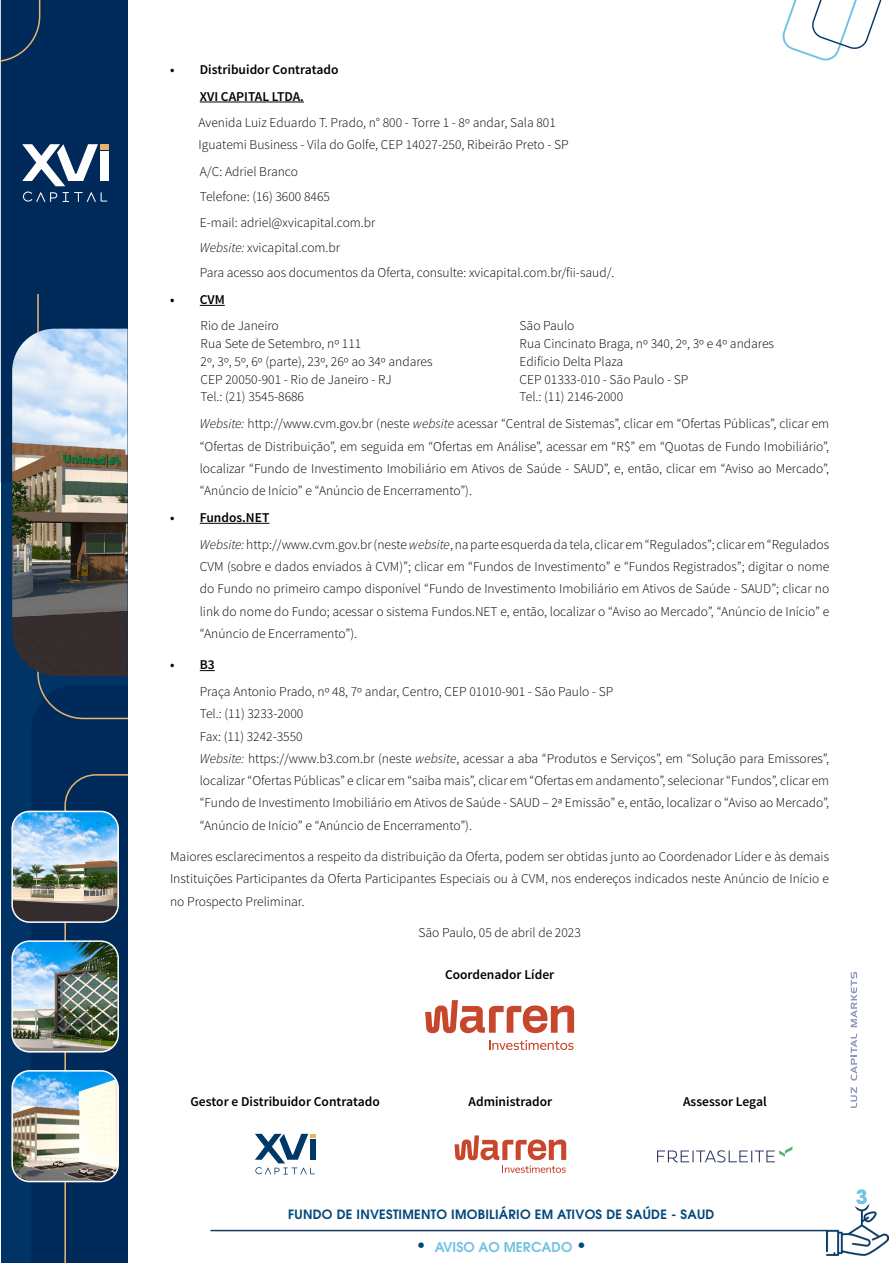
<style>
.page{position:relative;width:893px;height:1263px;background:#fff}
.page>*{position:absolute;margin:0;border:0;box-sizing:border-box;transform-origin:0 0}
.t1{font:700 19.5px "ITC Avant Garde Pro";color:#72c2e2}
.t2{font:300 13.5px/22.4px "Source Sans Pro";color:#000}
.t3{font:600 13.5px/26.7px "Source Sans Pro";color:#000;text-align:center}
.t4{font:600 13.5px "ITC Avant Garde Pro";color:#72c2e2}
.t5{font:600 12.75px "ITC Avant Garde Pro";letter-spacing:.02em;color:#00487c}
.s1{font-style:italic}
.s2{font-weight:600}
.s3{font-size:18px;color:#00487c}
</style>
<div class="page">
<hr style="left:210px;top:1230px;width:617px;height:1px;background:#183963">
<img style="left:827px;top:1203px;width:61px;height:52px">
<div style="left:852px;top:1189px;width:18px;height:19px;background:#fff;border-radius:50%"></div>
<svg style="left:782px;top:0;width:100px;height:61px"></svg>
<div style="left:1px;top:0;width:127px;height:1263px;background:#036"></div>
<div style="left:1px;top:0;width:127px;height:482px;background:#002a59"></div>
<div style="left:31px;top:712px;width:97px;height:551px;background:#002a59"></div>
<div style="left:64px;top:773px;width:64px;height:490px;background:#002a59"></div>
<div style="left:36px;top:53px;width:92px;height:667px;background:#002a59"></div>
<svg style="left:1px;top:0;width:40px;height:63px"></svg>
<img style="left:14px;top:811px;width:104px;height:111px">
<div style="left:11px;top:811px;width:108px;height:112px;border:2px solid #fff;border-radius:17px"></div>
<img style="left:14px;top:941px;width:104px;height:111px">
<div style="left:11px;top:940px;width:108px;height:112px;border:2px solid #fff;border-radius:17px"></div>
<img style="left:14px;top:1071px;width:104px;height:110px">
<div style="left:11px;top:1070px;width:108px;height:112px;border:2px solid #fff;border-radius:17px"></div>
<img style="left:12px;top:329px;width:116px;height:347px">
<svg style="left:22px;top:144px;width:76px;height:42px"></svg>
<div style="left:100px;top:152px;width:8px;height:29px;background:#fff"></div>
<div style="left:100px;top:144px;width:8px;height:6px;background:#e6b369"></div>
<svg style="left:23px;top:192px;width:34px;height:10px"></svg>
<svg style="left:63px;top:192px;width:44px;height:10px"></svg>
<hr style="left:200px;top:102px;width:104px;height:1px;background:#000">
<svg style="left:200px;top:305px;width:25px;height:1px"></svg>
<hr style="left:200px;top:523px;width:69px;height:1px;background:#000">
<svg style="left:200px;top:670px;width:15px;height:1px"></svg>
<svg style="left:489px;top:1040px;width:84px;height:10px"></svg>
<svg style="left:425px;top:1000px;width:149px;height:33px"></svg>
<svg style="left:255px;top:1134px;width:60px;height:41px"></svg>
<svg style="left:454px;top:1135px;width:112px;height:38px"></svg>
<svg style="left:657px;top:1147px;width:135px;height:15px"></svg>
<svg style="left:851px;top:1087px;width:6px;height:21px"></svg>
<svg style="left:851px;top:1033px;width:6px;height:47px"></svg>
<svg style="left:851px;top:972px;width:6px;height:55px"></svg>
<p class="t3" style="left:170px;top:56px;width:170px">• Distribuidor Contratado<br>XVI CAPITAL LTDA.</p>
<p class="t2" style="left:199px;top:112px;width:372px">Avenida Luiz Eduardo T. Prado, n° 800 - Torre 1 - 8º andar, Sala 801<br>Iguatemi Business - Vila do Golfe, CEP 14027-250, Ribeirão Preto - SP</p>
<p class="t2" style="left:200px;top:159px;width:416px;line-height:25.3px">A/C: Adriel Branco<br>Telefone: (16) 3600 8465<br>E-mail: adriel@xvicapital.com.br<br><span class="s1">Website:</span> xvicapital.com.br<br>Para acesso aos documentos da Oferta, consulte: xvicapital.com.br/fii-saud/.</p>
<p class="t3" style="left:170px;top:287px;width:56px">• CVM</p>
<p class="t2" style="left:201px;top:317px;width:234px;line-height:17.7px">Rio de Janeiro<br>Rua Sete de Setembro, nº 111<br>2º, 3º, 5º, 6º (parte), 23º, 26º ao 34º andares<br>CEP 20050-901 - Rio de Janeiro - RJ<br>Tel.: (21) 3545-8686</p>
<p class="t2" style="left:520px;top:317px;width:256px;line-height:17.7px">São Paulo<br>Rua Cincinato Braga, nº 340, 2º, 3º e 4º andares<br>Edifício Delta Plaza<br>CEP 01333-010 - São Paulo - SP<br>Tel.: (11) 2146-2000</p>
<p class="t2" style="left:200px;top:413px;width:631px;text-align:justify"><span class="s1">Website:</span> http://www.cvm.gov.br (neste <span class="s1">website</span> acessar “Central de Sistemas”, clicar em “Ofertas Públicas”, clicar em “Ofertas de Distribuição”, em seguida em “Ofertas em Análise”, acessar em “R$” em “Quotas de Fundo Imobiliário”, localizar “Fundo de Investimento Imobiliário em Ativos de Saúde - SAUD”, e, então, clicar em “Aviso ao Mercado”, “Anúncio de Início” e “Anúncio de Encerramento”).</p>
<p class="t2" style="left:200px;top:504px;width:631px;line-height:26.8px;text-indent:-30px"><span class="s2">• Fundos.NET<br></span><span class="s1">Website:</span> http://www.cvm.gov.br(neste <span class="s1">website</span>, na parte esquerda da tela, clicar em “Regulados”; clicar em “Regulados</p>
<p class="t2" style="left:200px;top:555px;width:631px;text-align:justify">CVM (sobre e dados enviados à CVM)”; clicar em “Fundos de Investimento” e “Fundos Registrados”; digitar o nome do Fundo no primeiro campo disponível “Fundo de Investimento Imobiliário em Ativos de Saúde - SAUD”; clicar no link do nome do Fundo; acessar o sistema Fundos.NET e, então, localizar o “Aviso ao Mercado”, “Anúncio de Início” e “Anúncio de Encerramento”).</p>
<p class="t3" style="left:170px;top:652px;width:46px">• B3</p>
<p class="t2" style="left:200px;top:680px;width:631px">Praça Antonio Prado, nº 48, 7º andar, Centro, CEP 01010-901 - São Paulo - SP<br>Tel.: (11) 3233-2000<br>Fax: (11) 3242-3550<br><span class="s1">Website:</span> https://www.b3.com.br (neste <span class="s1">website</span>, acessar a aba “Produtos e Serviços”, em “Solução para Emissores”, localizar “Ofertas Públicas” e clicar em “saiba mais”, clicar em “Ofertas em andamento”, selecionar “Fundos”, clicar em “Fundo de Investimento Imobiliário em Ativos de Saúde - SAUD – 2ª Emissão” e, então, localizar o “Aviso ao Mercado”, “Anúncio de Início” e “Anúncio de Encerramento”).</p>
<p class="t2" style="left:170px;top:845px;width:661px;text-align:justify">Maiores esclarecimentos a respeito da distribuição da Oferta, podem ser obtidas junto ao Coordenador Líder e às demais Instituições Participantes da Oferta Participantes Especiais ou à CVM, nos endereços indicados neste Anúncio de Início e no Prospecto Preliminar.</p>
<p class="t2" style="left:418px;top:921px;width:164px">São Paulo, 05 de abril de 2023</p>
<p class="t3" style="left:445px;top:962px;width:111px">Coordenador Líder</p>
<p class="t3" style="left:190px;top:1089px;width:191px">Gestor e Distribuidor Contratado</p>
<p class="t3" style="left:469px;top:1089px;width:85px">Administrador</p>
<p class="t3" style="left:683px;top:1089px;width:85px">Assessor Legal</p>
<p class="t5" style="left:288px;top:1206px;width:428px">FUNDO DE INVESTIMENTO IMOBILIÁRIO EM ATIVOS DE SAÚDE - SAUD</p>
<p class="t4" style="left:416px;top:1238px;width:173px"><span class="s3">•</span> AVISO AO MERCADO <span class="s3">•</span></p>
<h1 class="t1" style="left:856px;top:1184px;width:14px">3</h1>
</div>
